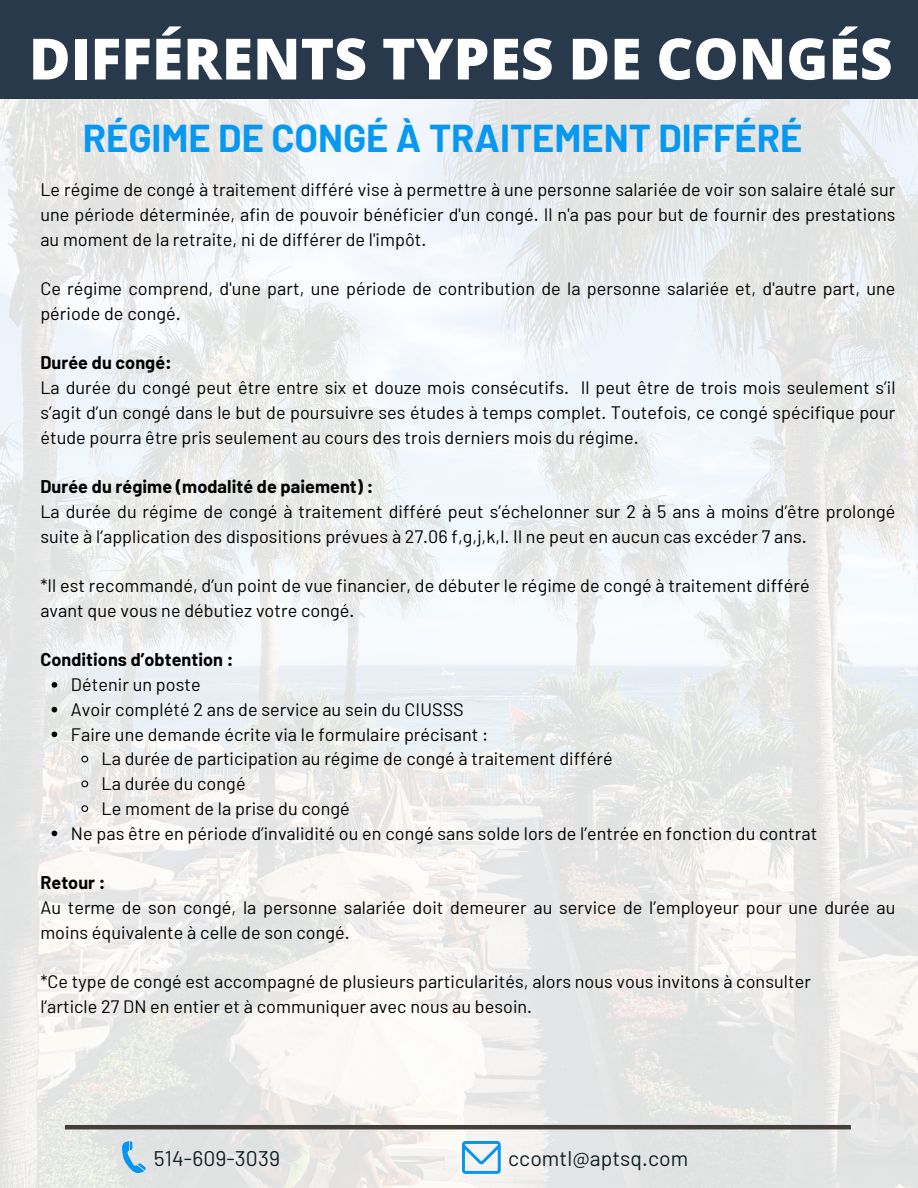
<style>
.page{position:relative;width:918px;height:1188px;background:#fff}
.page>*{position:absolute;margin:0;border:0;box-sizing:border-box;transform-origin:0 0}
.t1{font:800 57px "Open Sans";color:#fff}
.t2{font:700 37.95px "Barlow";color:#0798f1}
.t3{font:21.15px "Barlow";letter-spacing:.005em;color:#101f24}
.t4{font:18px/24.8px "Barlow";letter-spacing:.005em;color:#000}
.t5{font:700 18px "Barlow";letter-spacing:.005em;color:#000}
</style>
<div class="page">
<img style="left:0;top:98px;width:918px;height:1090px">
<div style="left:0;top:0;width:918px;height:98px;background:#28394b"></div>
<hr style="left:65px;top:1125px;width:786px;height:4px;background:#423e3a">
<svg style="left:122px;top:1141px;width:24px;height:33px"></svg>
<svg style="left:462px;top:1141px;width:38px;height:33px"></svg>
<svg style="left:52px;top:682px;width:5px;height:6px"></svg>
<svg style="left:52px;top:707px;width:5px;height:5px"></svg>
<svg style="left:52px;top:732px;width:5px;height:5px"></svg>
<svg style="left:81px;top:755px;width:8px;height:8px"></svg>
<svg style="left:81px;top:780px;width:8px;height:8px"></svg>
<svg style="left:81px;top:804px;width:8px;height:9px"></svg>
<svg style="left:52px;top:831px;width:5px;height:5px"></svg>
<p class="t1" style="left:29px;top:19px;width:865px">DIFFÉRENTS TYPES DE CONGÉS</p>
<h3 class="t2" style="left:83px;top:114px;width:721px">RÉGIME DE CONGÉ À TRAITEMENT DIFFÉRÉ</h3>
<p class="t4" style="left:40px;top:176px;width:857px;text-align:justify">Le régime de congé à traitement différé vise à permettre à une personne salariée de voir son salaire étalé sur une période déterminée, afin de pouvoir bénéficier d'un congé. Il n'a pas pour but de fournir des prestations au moment de la retraite, ni de différer de l'impôt.</p>
<p class="t4" style="left:40px;top:275px;width:857px">Ce régime comprend, d'une part, une période de contribution de la personne salariée et, d'autre part, une période de congé.</p>
<p class="t5" style="left:40px;top:351px;width:133px">Durée du congé:</p>
<p class="t4" style="left:40px;top:374px;width:857px;text-align:justify">La durée du congé peut être entre six et douze mois consécutifs. Il peut être de trois mois seulement s’il s’agit d’un congé dans le but de poursuivre ses études à temps complet. Toutefois, ce congé spécifique pour étude pourra être pris seulement au cours des trois derniers mois du régime.</p>
<p class="t5" style="left:40px;top:475px;width:335px">Durée du régime (modalité de paiement) :</p>
<p class="t4" style="left:40px;top:498px;width:857px">La durée du régime de congé à traitement différé peut s’échelonner sur 2 à 5 ans à moins d’être prolongé suite à l’application des dispositions prévues à 27.06 f,g,j,k,l. Il ne peut en aucun cas excéder 7 ans.</p>
<p class="t4" style="left:40px;top:572px;width:771px">*Il est recommandé, d’un point de vue financier, de débuter le régime de congé à traitement différé</p>
<p class="t4" style="left:40px;top:597px;width:316px">avant que vous ne débutiez votre congé.</p>
<h4 class="t5" style="left:40px;top:648px;width:195px">Conditions d’obtention :</h4>
<p class="t4" style="left:71px;top:671px;width:131px">Détenir un poste</p>
<p class="t4" style="left:71px;top:696px;width:394px">Avoir complété 2 ans de service au sein du CIUSSS</p>
<p class="t4" style="left:71px;top:721px;width:419px">Faire une demande écrite via le formulaire précisant :</p>
<p class="t4" style="left:102px;top:746px;width:513px">La durée de participation au régime de congé à traitement différé</p>
<p class="t4" style="left:102px;top:770px;width:146px">La durée du congé</p>
<p class="t4" style="left:102px;top:795px;width:250px">Le moment de la prise du congé</p>
<p class="t4" style="left:71px;top:820px;width:748px">Ne pas être en période d’invalidité ou en congé sans solde lors de l’entrée en fonction du contrat</p>
<p class="t5" style="left:40px;top:871px;width:67px">Retour :</p>
<p class="t4" style="left:40px;top:894px;width:857px">Au terme de son congé, la personne salariée doit demeurer au service de l’employeur pour une durée au moins équivalente à celle de son congé.</p>
<p class="t4" style="left:40px;top:968px;width:772px">*Ce type de congé est accompagné de plusieurs particularités, alors nous vous invitons à consulter</p>
<p class="t4" style="left:40px;top:993px;width:493px">l’article 27 DN en entier et à communiquer avec nous au besoin.</p>
<h1 class="t3" style="left:154px;top:1145px;width:128px">514-609-3039</h1>
<h2 class="t3" style="left:508px;top:1145px;width:182px">ccomtl@aptsq.com</h2>
</div>
